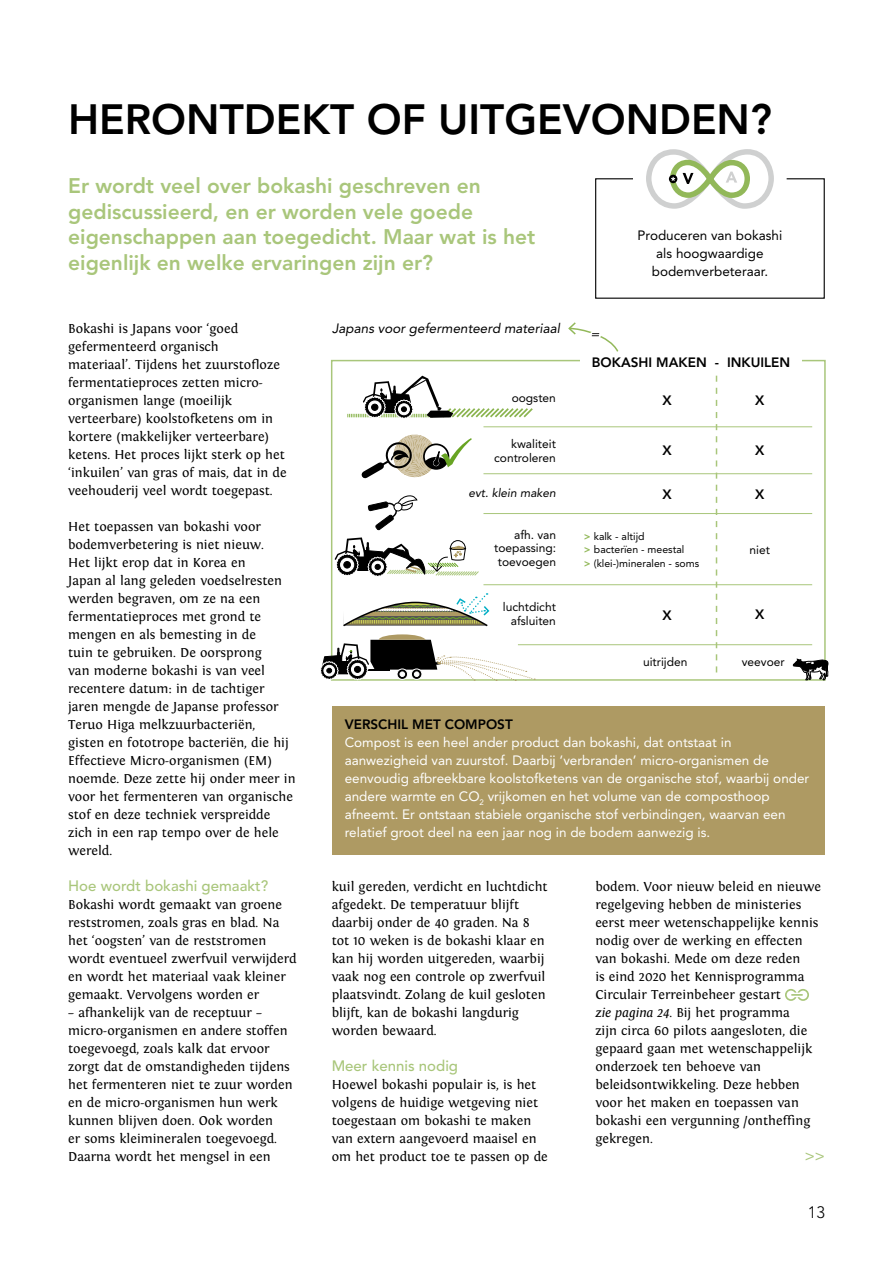
<style>
.page{position:relative;width:893px;height:1263px;background:#fff}
.page>*{position:absolute;margin:0;border:0;box-sizing:border-box;transform-origin:0 0}
.t1{font:800 42px "Avenir LT Std";color:#000}
.t2{font:800 21px/25.5px "Avenir LT Std";color:#a9c67b}
.t3{font:300 16.5px "Avenir LT Std";color:#000}
.t4{font:500 15px "Avenir LT Std";color:#a9c67b}
.t5{font:13.5px/18px "Fontin";color:#000}
.t6{font:13.5px/18px "Avenir LT Std";color:#fff}
.t7{font:13.5px/18px "Avenir LT Std";color:#000;text-align:center}
.t8{font:800 13.5px "Avenir LT Std";color:#000}
.t9{font:italic 13.5px "Avenir LT Std";color:#000}
.t10{font:12px/13.5px "Avenir LT Std";color:#000;text-align:right}
.t11{font:italic 12px "Avenir LT Std";color:#000}
.t12{font:10.5px/13.5px "Avenir LT Std";color:#000}
.s1{font-weight:800;color:#92b859}
.s2{font-style:italic}
</style>
<div class="page">
<div style="left:785px;top:989px;width:12px;height:12px;border:2px solid #a9c67b;border-radius:50%"></div>
<div style="left:797px;top:989px;width:12px;height:12px;border:2px solid #a9c67b;border-radius:50%"></div>
<hr style="left:792px;top:993px;width:10px;height:4px;background:#fff">
<svg style="left:792px;top:994px;width:10px;height:2px"></svg>
<div style="left:332px;top:706px;width:493px;height:149px;background:#ae9a63"></div>
<div style="left:331px;top:360px;width:495px;height:321px;border:2px solid #a9c67b"></div>
<div style="left:580px;top:347px;width:221px;height:30px;background:#fff"></div>
<svg style="left:320px;top:634px;width:215px;height:47px"></svg>
<svg style="left:361px;top:435px;width:111px;height:44px"></svg>
<svg style="left:347px;top:376px;width:186px;height:42px"></svg>
<svg style="left:333px;top:494px;width:146px;height:83px"></svg>
<svg style="left:343px;top:593px;width:147px;height:34px"></svg>
<svg style="left:716px;top:376px;width:1px;height:296px"></svg>
<hr style="left:483px;top:426px;width:329px;height:1px;background:#a9c67b">
<hr style="left:483px;top:473px;width:329px;height:1px;background:#a9c67b">
<hr style="left:483px;top:513px;width:329px;height:1px;background:#a9c67b">
<hr style="left:483px;top:584px;width:329px;height:1px;background:#a9c67b">
<hr style="left:518px;top:644px;width:294px;height:1px;background:#a9c67b">
<svg style="left:793px;top:659px;width:35px;height:21px"></svg>
<svg style="left:568px;top:322px;width:51px;height:30px"></svg>
<svg style="left:595px;top:149px;width:230px;height:150px"></svg>
<h1 class="t1" style="left:68px;top:94px;width:705px">HERONTDEKT OF UITGEVONDEN?</h1>
<h2 class="t2" style="left:68px;top:173px;width:469px">Er wordt veel over bokashi geschreven en gediscussieerd, en er worden vele goede eigenschappen aan toegedicht. Maar wat is het eigenlijk en welke ervaringen zijn er?</h2>
<p class="t7" style="left:637px;top:227px;width:146px">Produceren van bokashi als hoogwaardige bodemverbeteraar.</p>
<p class="t5" style="left:68px;top:320px;width:220px">Bokashi is Japans voor ‘goed gefermenteerd organisch<br>materiaal’. Tijdens het zuurstofloze fermentatieproces zetten micro&shy;organismen lange (moeilijk verteerbare) koolstofketens om in kortere (makkelijker verteerbare) ketens. Het proces lijkt sterk op het ‘inkuilen’ van gras of mais, dat in de veehouderij veel wordt toegepast.</p>
<p class="t5" style="left:68px;top:518px;width:229px">Het toepassen van bokashi voor bodemverbetering is niet nieuw.<br>Het lijkt erop dat in Korea en<br>Japan al lang geleden voedselresten werden begraven, om ze na een fermentatieproces met grond te mengen en als bemesting in de<br>tuin te gebruiken. De oorsprong<br>van moderne bokashi is van veel recentere datum: in de tachtiger jaren mengde de Japanse professor<br>Teruo Higa melkzuurbacteriën,<br>gisten en fototrope bacteriën, die hij<br>Effectieve Micro-organismen (EM) noemde. Deze zette hij onder meer in voor het fermenteren van organische stof en deze techniek verspreidde zich in een rap tempo over de hele wereld.</p>
<p class="t4" style="left:68px;top:877px;width:202px">Hoe wordt bokashi gemaakt?</p>
<p class="t5" style="left:68px;top:896px;width:230px">Bokashi wordt gemaakt van groene reststromen, zoals gras en blad. Na het ‘oogsten’ van de reststromen wordt eventueel zwerfvuil verwijderd en wordt het materiaal vaak kleiner gemaakt. Vervolgens worden er</p>
<p class="t5" style="left:68px;top:1004px;width:226px">– afhankelijk van de receptuur – micro-organismen en andere stoffen toegevoegd, zoals kalk dat ervoor zorgt dat de omstandigheden tijdens het fermenteren niet te zuur worden en de micro-organismen hun werk kunnen blijven doen. Ook worden<br>er soms kleimineralen toegevoegd.<br>Daarna wordt het mengsel in een</p>
<p class="t9" style="left:332px;top:320px;width:229px">Japans voor gefermenteerd materiaal</p>
<p class="t10" style="left:512px;top:391px;width:46px">oogsten</p>
<p class="t10" style="left:494px;top:438px;width:63px">kwaliteit controleren</p>
<p class="t11" style="left:468px;top:486px;width:89px">evt. klein maken</p>
<p class="t10" style="left:494px;top:528px;width:64px">afh. van toepassing: toevoegen</p>
<p class="t10" style="left:503px;top:600px;width:55px">luchtdicht afsluiten</p>
<p class="t8" style="left:592px;top:354px;width:200px">BOKASHI MAKEN - INKUILEN</p>
<p class="t8" style="left:662px;top:392px;width:11px">X</p>
<p class="t8" style="left:755px;top:392px;width:11px">X</p>
<p class="t8" style="left:662px;top:443px;width:11px">X</p>
<p class="t8" style="left:662px;top:486px;width:11px">X</p>
<p class="t8" style="left:755px;top:443px;width:11px">X</p>
<p class="t8" style="left:755px;top:486px;width:11px">X</p>
<p class="t12" style="left:584px;top:529px;width:117px"><span class="s1">&gt;</span> kalk - altijd<br><span class="s1">&gt;</span> bacterïen - meestal<br><span class="s1">&gt;</span> (klei-)mineralen - soms</p>
<p class="t10" style="left:749px;top:543px;width:22px">niet</p>
<p class="t8" style="left:662px;top:607px;width:11px">X</p>
<p class="t8" style="left:755px;top:607px;width:11px">X</p>
<p class="t10" style="left:643px;top:656px;width:46px">uitrijden</p>
<p class="t10" style="left:742px;top:656px;width:44px">veevoer</p>
<p class="t8" style="left:345px;top:716px;width:169px">VERSCHIL MET COMPOST</p>
<p class="t6" style="left:345px;top:733px;width:466px">Compost is een heel ander product dan bokashi, dat ontstaat in aanwezigheid van zuurstof. Daarbij ‘verbranden’ micro-organismen de eenvoudig afbreekbare koolstofketens van de organische stof, waarbij onder andere warmte en CO<sub>2</sub> vrijkomen en het volume van de composthoop afneemt. Er ontstaan stabiele organische stof verbindingen, waarvan een relatief groot deel na een jaar nog in de bodem aanwezig is.</p>
<p class="t5" style="left:332px;top:877px;width:217px">kuil gereden, verdicht en luchtdicht afgedekt. De temperatuur blijft daarbij onder de 40 graden. Na 8 tot 10 weken is de bokashi klaar en kan hij worden uitgereden, waarbij vaak nog een controle op zwerfvuil plaatsvindt. Zolang de kuil gesloten blijft, kan de bokashi langdurig worden bewaard.</p>
<p class="t4" style="left:332px;top:1057px;width:128px">Meer kennis nodig</p>
<p class="t5" style="left:332px;top:1075px;width:218px">Hoewel bokashi populair is, is het volgens de huidige wetgeving niet toegestaan om bokashi te maken van extern aangevoerd maaisel en om het product toe te passen op de</p>
<p class="t5" style="left:595px;top:877px;width:227px">bodem. Voor nieuw beleid en nieuwe regelgeving hebben de ministeries eerst meer wetenschappelijke kennis nodig over de werking en effecten van bokashi. Mede om deze reden<br>is eind 2020 het Kennisprogramma<br>Circulair Terreinbeheer gestart<br><span class="s2">zie pagina 24.</span> Bij het programma<br>zijn circa 60 pilots aangesloten, die gepaard gaan met wetenschappelijk onderzoek ten behoeve van beleidsontwikkeling. Deze hebben voor het maken en toepassen van bokashi een vergunning /ontheffing gekregen.</p>
<p class="t4" style="left:805px;top:1147px;width:21px">&gt;&gt;</p>
<p class="t3" style="left:808px;top:1203px;width:19px">13</p>
</div>
